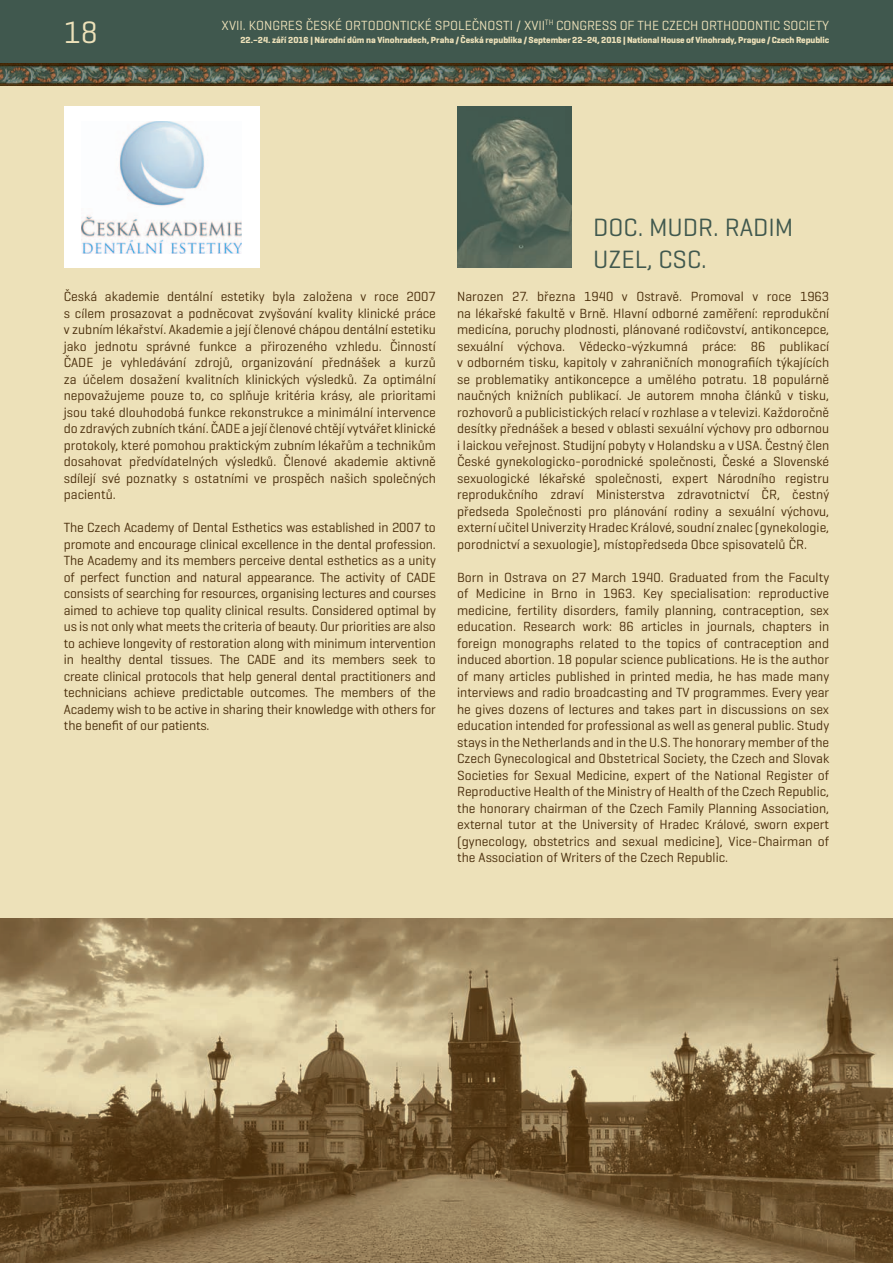
<style>
.page{position:relative;width:893px;height:1263px;background:#ede1b9}
.page>*{position:absolute;margin:0;border:0;box-sizing:border-box;transform-origin:0 0}
.t1{font:31.5px "Geogrotesque";color:#ede1b9}
.t2{font:25.5px/31.5px "Geogrotesque";color:#40584e}
.t3{font:13.5px/16.5px "Geogrotesque";color:#482c0a;text-align:justify}
.t4{font:13.5px "Geogrotesque";letter-spacing:-.005em;color:#ede1b9}
.t5{font:700 9px "Geogrotesque";letter-spacing:-.01em;color:#ede1b9}
</style>
<div class="page">
<div style="left:0;top:0;width:893px;height:64px;background:#40584e"></div>
<img style="left:0;top:64px;width:893px;height:21px">
<img style="left:457px;top:106px;width:115px;height:162px">
<div style="left:64px;top:106px;width:195px;height:162px;background:#fff"></div>
<img style="left:82px;top:121px;width:160px;height:132px">
<img style="left:0;top:918px;width:893px;height:345px">
<h1 class="t1" style="left:64px;top:20px;width:36px">18</h1>
<p class="t4" style="left:222px;top:20px;width:609px">XVII. KONGRES ČESKÉ ORTODONTICKÉ SPOLEČNOSTI / XVII<sup>TH</sup> CONGRESS OF THE CZECH ORTHODONTIC SOCIETY</p>
<p class="t5" style="left:240px;top:36px;width:590px">22.–24. září 2016 | Národní dům na Vinohradech, Praha / Česká republika / September 22–24, 2016 | National House of Vinohrady, Prague / Czech Republic</p>
<p class="t3" style="left:64px;top:289px;width:374px">Česká akademie dentální estetiky byla založena v roce 2007 s cílem prosazovat a podněcovat zvyšování kvality klinické práce v zubním lékařství. Akademie a její členové chápou dentální estetiku jako jednotu správné funkce a přirozeného vzhledu. Činností ČADE je vyhledávání zdrojů, organizování přednášek a kurzů za účelem dosažení kvalitních klinických výsledků. Za optimální nepovažujeme pouze to, co splňuje kritéria krásy, ale prioritami jsou také dlouhodobá funkce rekonstrukce a minimální intervence do zdravých zubních tkání. ČADE a její členové chtějí vytvářet klinické protokoly, které pomohou praktickým zubním lékařům a technikům dosahovat předvídatelných výsledků. Členové akademie aktivně sdílejí své poznatky s ostatními ve prospěch našich společných pacientů.</p>
<p class="t3" style="left:64px;top:520px;width:374px">The Czech Academy of Dental Esthetics was established in 2007 to promote and encourage clinical excellence in the dental profession.<br>The Academy and its members perceive dental esthetics as a unity of perfect function and natural appearance. The activity of CADE consists of searching for resources, organising lectures and courses aimed to achieve top quality clinical results. Considered optimal by us is not only what meets the criteria of beauty. Our priorities are also to achieve longevity of restoration along with minimum intervention in healthy dental tissues. The CADE and its members seek to create clinical protocols that help general dental practitioners and technicians achieve predictable outcomes. The members of the Academy wish to be active in sharing their knowledge with others for the benefit of our patients.</p>
<h2 class="t2" style="left:593px;top:214px;width:202px">DOC. MUDR. RADIM<br>UZEL, CSC.</h2>
<p class="t3" style="left:457px;top:289px;width:374px">Narozen 27. března 1940 v Ostravě. Promoval v roce 1963 na lékařské fakultě v Brně. Hlavní odborné zaměření: reprodukční medicína, poruchy plodnosti, plánované rodičovství, antikoncepce, sexuální výchova. Vědecko-výzkumná práce: 86 publikací v odborném tisku, kapitoly v zahraničních monografiích týkajících se problematiky antikoncepce a umělého potratu. 18 populárně naučných knižních publikací. Je autorem mnoha článků v tisku, rozhovorů a publicistických relací v rozhlase a v televizi. Každoročně desítky přednášek a besed v oblasti sexuální výchovy pro odbornou i laickou veřejnost. Studijní pobyty v Holandsku a v USA. Čestný člen České gynekologicko-porodnické společnosti, České a Slovenské sexuologické lékařské společnosti, expert Národního registru reprodukčního zdraví Ministerstva zdravotnictví ČR, čestný předseda Společnosti pro plánování rodiny a sexuální výchovu, externí učitel Univerzity Hradec Králové, soudní znalec (gynekologie, porodnictví a sexuologie), místopředseda Obce spisovatelů ČR.</p>
<p class="t3" style="left:457px;top:569px;width:374px">Born in Ostrava on 27 March 1940. Graduated from the Faculty of Medicine in Brno in 1963. Key specialisation: reproductive medicine, fertility disorders, family planning, contraception, sex education. Research work: 86 articles in journals, chapters in foreign monographs related to the topics of contraception and induced abortion. 18 popular science publications. He is the author of many articles published in printed media, he has made many interviews and radio broadcasting and TV programmes. Every year he gives dozens of lectures and takes part in discussions on sex education intended for professional as well as general public. Study stays in the Netherlands and in the U.S. The honorary member of the Czech Gynecological and Obstetrical Society, the Czech and Slovak Societies for Sexual Medicine, expert of the National Register of Reproductive Health of the Ministry of Health of the Czech Republic, the honorary chairman of the Czech Family Planning Association, external tutor at the University of Hradec Králové, sworn expert (gynecology, obstetrics and sexual medicine), Vice-Chairman of the Association of Writers of the Czech Republic.</p>
</div>
